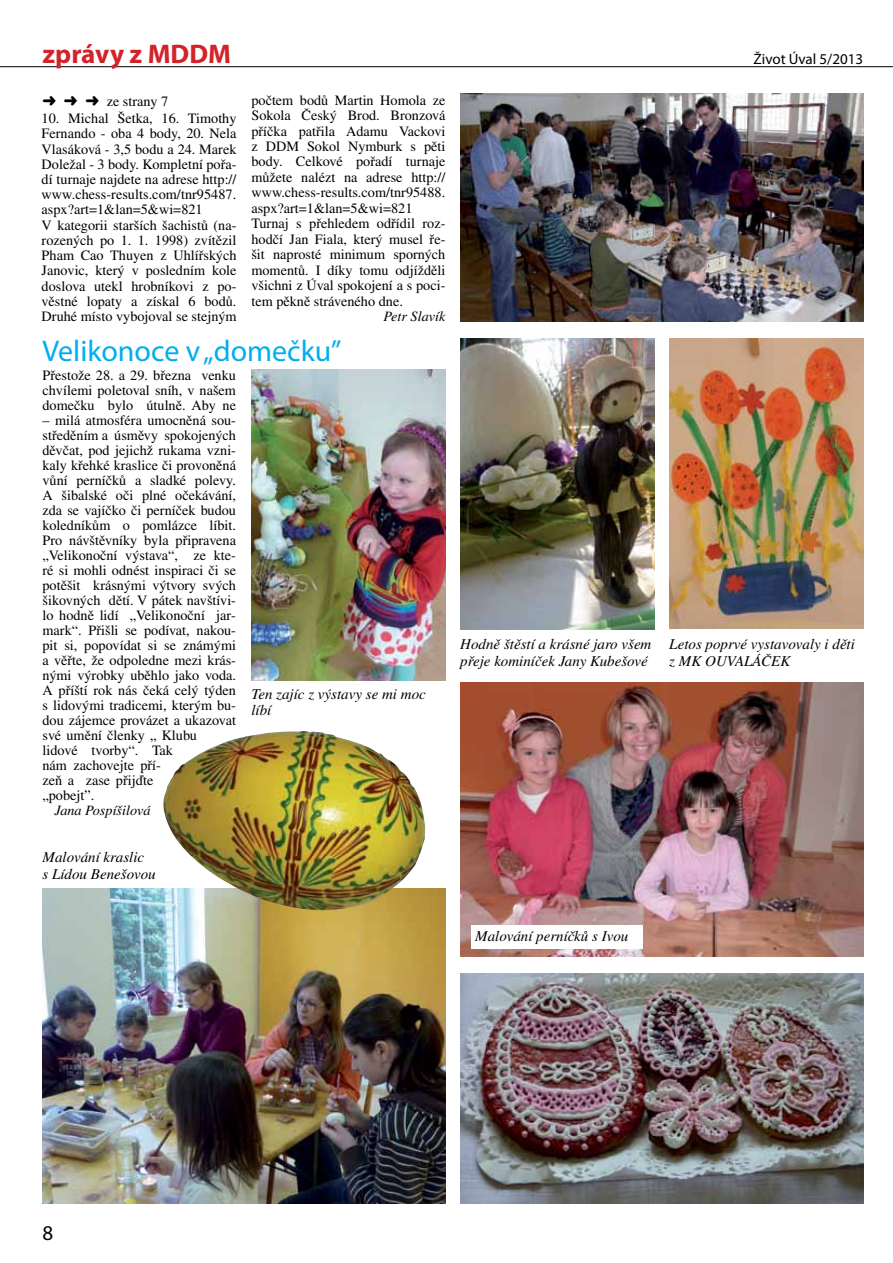
<style>
.page{position:relative;width:893px;height:1263px;background:#fff}
.page>*{position:absolute;margin:0;border:0;box-sizing:border-box;transform-origin:0 0}
.t1{font:30px "Myriad Pro";color:#00aeef}
.t2{font:700 27px "Myriad Pro";color:#d2232a}
.t3{font:21px "Myriad Pro";color:#000}
.t4{font:italic 15px/16.5px "Times CE";color:#000}
.t5{font:15px "Myriad Pro";color:#000}
.t6{font:14.25px/15px "Times CE";color:#000}
.t7{font:italic 14.25px "Times CE";color:#000}
</style>
<div class="page">
<hr style="left:0;top:66px;width:893px;height:1px;background:#000">
<img style="left:460px;top:94px;width:403px;height:227px">
<img style="left:43px;top:889px;width:402px;height:314px">
<img style="left:251px;top:369px;width:194px;height:311px">
<img style="left:460px;top:683px;width:403px;height:274px">
<img style="left:460px;top:974px;width:403px;height:229px">
<img style="left:157px;top:731px;width:268px;height:182px">
<img style="left:669px;top:338px;width:194px;height:291px">
<img style="left:460px;top:338px;width:194px;height:291px">
<div style="left:471px;top:925px;width:171px;height:23px;background:#fff"></div>
<h2 class="t2" style="left:43px;top:36px;width:190px">zprávy z MDDM</h2>
<p class="t5" style="left:754px;top:49px;width:111px">Život Úval 5/2013</p>
<p class="t6" style="left:43px;top:93px;width:127px">➜ ➜ ➜ ze strany 7</p>
<p class="t6" style="left:251px;top:92px;width:196px;line-height:15.5px">počtem bodů Martin Homola ze<br>Sokola Český Brod. Bronzová příčka patřila Adamu Vackovi z DDM Sokol Nymburk s pěti body. Celkové pořadí turnaje můžete nalézt na adrese http:// www.chess-results.com/tnr95488. aspx?art=1&amp;lan=5&amp;wi=821<br>Turnaj s přehledem odřídil roz&shy;hodčí Jan Fiala, který musel ře&shy;šit naprosté minimum sporných momentů. I díky tomu odjížděli všichni z Úval spokojení a s poci&shy;tem pěkně stráveného dne.</p>
<p class="t7" style="left:384px;top:308px;width:63px">Petr Slavík</p>
<p class="t6" style="left:42px;top:111px;width:196px">10. Michal Šetka, 16. Timothy<br>Fernando - oba 4 body, 20. Nela<br>Vlasáková - 3,5 bodu a 24. Marek<br>Doležal - 3 body. Kompletní pořa&shy;dí turnaje najdete na adrese http:// www.chess-results.com/tnr95487. aspx?art=1&amp;lan=5&amp;wi=821<br>V kategorii starších šachistů (na&shy;rozených po 1. 1. 1998) zvítězil<br>Pham Cao Thuyen z Uhlířských<br>Janovic, který v posledním kole doslova utekl hrobníkovi z po&shy;věstné lopaty a získal 6 bodů.<br>Druhé místo vybojoval se stejným</p>
<h1 class="t1" style="left:43px;top:332px;width:300px">Velikonoce v „domečku”</h1>
<p class="t6" style="left:43px;top:368px;width:195px;text-align:justify">Přestože 28. a 29. března venku chvílemi poletoval sníh, v našem domečku bylo útulně. Aby ne</p>
<p class="t6" style="left:43px;top:413px;width:195px">– milá atmosféra umocněná sou&shy;středěním a úsměvy spokojených děvčat, pod jejichž rukama vzni&shy;kaly křehké kraslice či provoněná vůní perníčků a sladké polevy.<br>A šibalské oči plné očekávání, zda se vajíčko či perníček budou koledníkům o pomlázce líbit.<br>Pro návštěvníky byla připravena „Velikonoční výstava“, ze kte&shy;ré si mohli odnést inspiraci či se potěšit krásnými výtvory svých šikovných dětí. V pátek navštívi&shy;lo hodně lidí „Velikonoční jar&shy;mark“. Přišli se podívat, nakou&shy;pit si, popovídat si se známými a věřte, že odpoledne mezi krás&shy;nými výrobky uběhlo jako voda.<br>A příští rok nás čeká celý týden s lidovými tradicemi, kterým bu&shy;dou zájemce provázet a ukazovat své umění členky „ Klubu<br>lidové tvorby“. Tak<br>nám zachovejte pří-<br>zeň a zase přijďte<br>„pobejt”.</p>
<p class="t7" style="left:55px;top:802px;width:97px">Jana Pospíšilová</p>
<p class="t4" style="left:43px;top:849px;width:115px">Malování kraslic<br>s Lídou Benešovou</p>
<p class="t4" style="left:251px;top:685px;width:176px">Ten zajíc z výstavy se mi moc líbí</p>
<p class="t4" style="left:460px;top:636px;width:193px">Hodně štěstí a krásné jaro všem přeje kominíček Jany Kubešové</p>
<p class="t4" style="left:669px;top:636px;width:187px">Letos poprvé vystavovaly i děti z MK OUVALÁČEK</p>
<p class="t4" style="left:475px;top:927px;width:155px">Malování perníčků s Ivou</p>
<h3 class="t3" style="left:43px;top:1220px;width:12px">8</h3>
</div>
